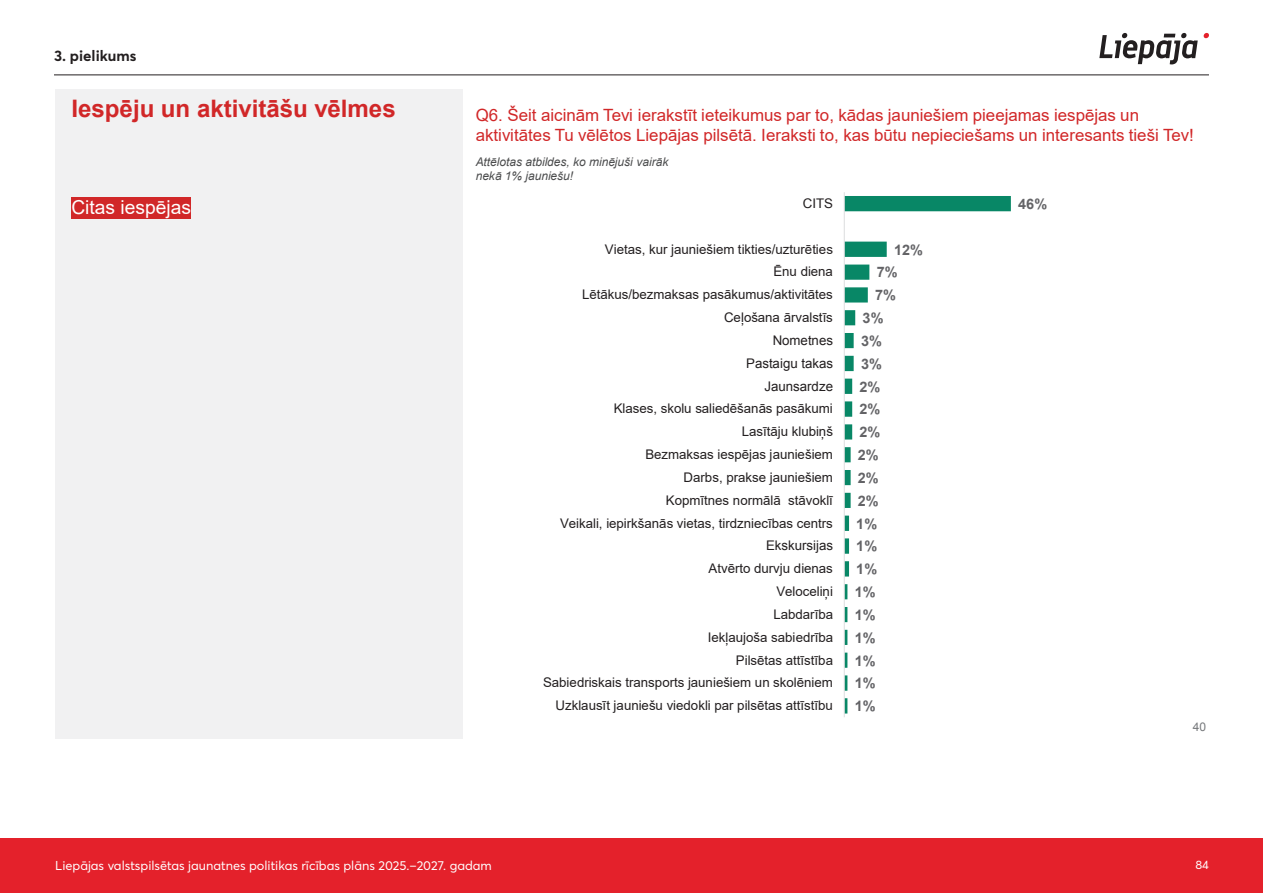
<style>
.page{position:relative;width:1263px;height:893px;background:#fff}
.page>*{position:absolute;margin:0;border:0;box-sizing:border-box;transform-origin:0 0}
.t1{font:700 24.15px "Arial";color:#d12728}
.t2{font:19.2px "Arial";color:#fff}
.t3{font:16.95px/20.2px "Arial";color:#d12728}
.t4{font:700 15px "Averta CY";color:#231f20}
.t5{font:700 14.4px "Arial";color:#636366}
.t6{font:13.35px/22.8px "Arial";color:#231f20;text-align:right}
.t7{font:12.75px "Averta CY";color:#fff}
.t8{font:italic 12px/14.1px "Arial";color:#4b4c4d}
.t9{font:12px "Averta CY";color:#fff}
.t10{font:12px "Arial";color:#76787b}
</style>
<div class="page">
<svg style="left:1099px;top:33px;width:110px;height:31px"></svg>
<hr style="left:54px;top:75px;width:1155px;height:1px;background:#231f20">
<div style="left:0;top:838px;width:1263px;height:55px;background:#e4212b"></div>
<div style="left:55px;top:89px;width:408px;height:650px;background:#f1f1f2"></div>
<svg style="left:845px;top:196px;width:166px;height:517px"></svg>
<hr style="left:844px;top:192px;width:1px;height:525px;background:#dcdddf">
<div style="left:71px;top:197px;width:120px;height:22px;background:#d12728"></div>
<p class="t4" style="left:54px;top:45px;width:84px">3. pielikums</p>
<h1 class="t1" style="left:71px;top:92px;width:326px">Iespēju un aktivitāšu vēlmes</h1>
<h2 class="t2" style="left:71px;top:194px;width:121px">Citas iespējas</h2>
<p class="t3" style="left:476px;top:105px;width:719px">Q6. Šeit aicinām Tevi ierakstīt ieteikumus par to, kādas jauniešiem pieejamas iespējas un aktivitātes Tu vēlētos Liepājas pilsētā. Ieraksti to, kas būtu nepieciešams un interesants tieši Tev!</p>
<p class="t8" style="left:476px;top:155px;width:194px">Attēlotas atbildes, ko minējuši vairāk nekā 1% jauniešu!</p>
<p class="t6" style="left:803px;top:192px;width:32px">CITS</p>
<p class="t6" style="left:543px;top:237px;width:292px">Vietas, kur jauniešiem tikties/uzturēties<br>Ēnu diena<br>Lētākus/bezmaksas pasākumus/aktivitātes<br>Ceļošana ārvalstīs<br>Nometnes<br>Pastaigu takas<br>Jaunsardze<br>Klases, skolu saliedēšanās pasākumi<br>Lasītāju klubiņš<br>Bezmaksas iespējas jauniešiem<br>Darbs, prakse jauniešiem<br>Kopmītnes normālā stāvoklī<br>Veikali, iepirkšanās vietas, tirdzniecības centrs<br>Ekskursijas<br>Atvērto durvju dienas<br>Veloceliņi<br>Labdarība<br>Iekļaujoša sabiedrība<br>Pilsētas attīstība<br>Sabiedriskais transports jauniešiem un skolēniem<br>Uzklausīt jauniešu viedokli par pilsētas attīstību</p>
<p class="t5" style="left:894px;top:240px;width:31px">12%</p>
<p class="t5" style="left:877px;top:263px;width:22px">7%</p>
<p class="t5" style="left:875px;top:286px;width:22px">7%</p>
<p class="t5" style="left:863px;top:309px;width:22px">3%</p>
<p class="t5" style="left:861px;top:331px;width:22px">3%</p>
<p class="t5" style="left:861px;top:354px;width:22px">3%</p>
<p class="t5" style="left:859px;top:377px;width:22px">2%</p>
<p class="t5" style="left:859px;top:400px;width:22px">2%</p>
<p class="t5" style="left:859px;top:423px;width:22px">2%</p>
<p class="t5" style="left:858px;top:446px;width:22px">2%</p>
<p class="t5" style="left:858px;top:468px;width:22px">2%</p>
<p class="t5" style="left:858px;top:491px;width:22px">2%</p>
<p class="t5" style="left:856px;top:514px;width:22px">1%</p>
<p class="t5" style="left:856px;top:537px;width:22px">1%</p>
<p class="t5" style="left:856px;top:560px;width:22px">1%</p>
<p class="t5" style="left:855px;top:583px;width:22px">1%</p>
<p class="t5" style="left:855px;top:605px;width:22px">1%</p>
<p class="t5" style="left:855px;top:628px;width:22px">1%</p>
<p class="t5" style="left:855px;top:651px;width:22px">1%</p>
<p class="t5" style="left:855px;top:674px;width:22px">1%</p>
<p class="t5" style="left:855px;top:697px;width:22px">1%</p>
<p class="t5" style="left:1018px;top:194px;width:31px">46%</p>
<p class="t10" style="left:1193px;top:718px;width:15px">40</p>
<p class="t7" style="left:55px;top:857px;width:438px">Liepājas valstspilsētas jaunatnes politikas rīcības plāns 2025.–2027. gadam</p>
<p class="t9" style="left:1195px;top:857px;width:15px">84</p>
</div>
